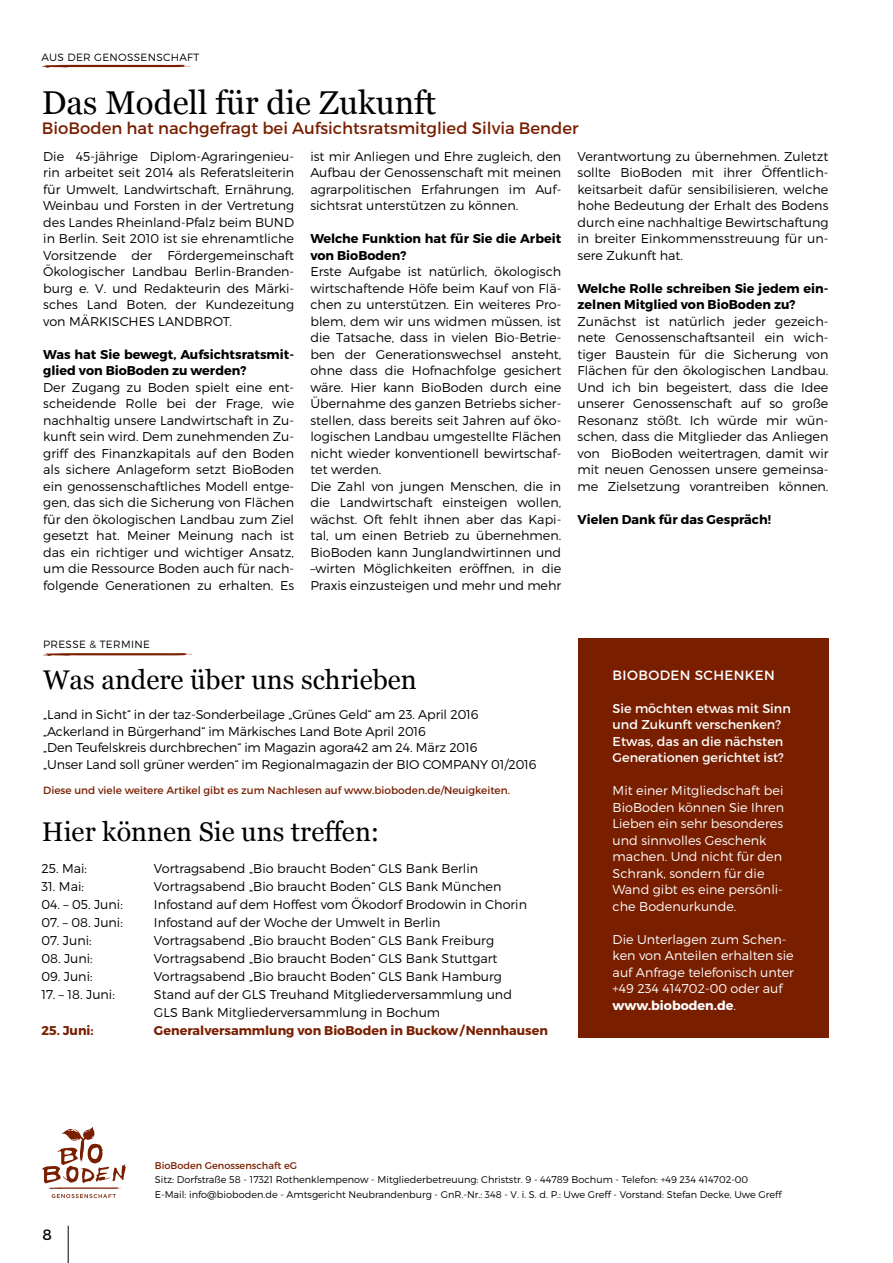
<style>
.page{position:relative;width:893px;height:1263px;background:#fff}
.page>*{position:absolute;margin:0;border:0;box-sizing:border-box;transform-origin:0 0}
.t1{font:33px "Georgia";color:#000}
.t2{font:27px "Georgia";color:#000}
.t3{font:16.5px "Montserrat";color:#791f00}
.t4{font:15px "Montserrat";color:#000}
.t5{font:13.5px "Montserrat";letter-spacing:.03em;color:#fff}
.t6{font:300 12.75px/16.5px "Montserrat";color:#000;text-align:justify}
.t7{font:300 12.75px/16.5px "Montserrat";color:#fff}
.t8{font:700 12.75px/16.5px "Montserrat";color:#000}
.t9{font:12.75px/16.5px "Montserrat";color:#fff}
.t10{font:700 12.75px "Montserrat";color:#791f00}
.t11{font:10.5px "Montserrat";color:#791f00}
.t12{font:300 10.5px "Montserrat";letter-spacing:.03em;color:#000}
.t13{font:300 9.75px/14.2px "Montserrat";color:#000}
.t14{font:9.75px "Montserrat";color:#791f00}
.s1{font-weight:700}
</style>
<div class="page">
<svg style="left:41px;top:65px;width:149px;height:3px"></svg>
<svg style="left:43px;top:653px;width:149px;height:3px"></svg>
<svg style="left:42px;top:1127px;width:84px;height:71px"></svg>
<div style="left:578px;top:638px;width:250px;height:399px;background:#791f00"></div>
<hr style="left:68px;top:1226px;width:1px;height:37px;background:#000">
<p class="t12" style="left:41px;top:51px;width:159px">AUS DER GENOSSENSCHAFT</p>
<h1 class="t1" style="left:42px;top:79px;width:396px">Das Modell für die Zukunft</h1>
<p class="t3" style="left:42px;top:118px;width:538px">BioBoden hat nachgefragt bei Aufsichtsratsmitglied Silvia Bender</p>
<p class="t6" style="left:43px;top:148px;width:252px">Die 45-jährige Diplom-Agraringenieu&shy;rin arbeitet seit 2014 als Referatsleiterin für Umwelt, Landwirtschaft, Ernährung, Weinbau und Forsten in der Vertretung des Landes Rheinland-Pfalz beim BUND in Berlin. Seit 2010 ist sie ehrenamtliche Vorsitzende der Fördergemeinschaft Ökologischer Landbau Berlin-Branden&shy;burg e. V. und Redakteurin des Märki&shy;sches Land Boten, der Kundezeitung von MÄRKISCHES LANDBROT.</p>
<p class="t8" style="left:43px;top:346px;width:252px">Was hat Sie bewegt, Aufsichtsratsmit&shy;glied von BioBoden zu werden?</p>
<p class="t6" style="left:43px;top:379px;width:252px">Der Zugang zu Boden spielt eine ent&shy;scheidende Rolle bei der Frage, wie nachhaltig unsere Landwirtschaft in Zu&shy;kunft sein wird. Dem zunehmenden Zu&shy;griff des Finanzkapitals auf den Boden als sichere Anlageform setzt BioBoden ein genossenschaftliches Modell entge&shy;gen, das sich die Sicherung von Flächen für den ökologischen Landbau zum Ziel gesetzt hat. Meiner Meinung nach ist das ein richtiger und wichtiger Ansatz, um die Ressource Boden auch für nach&shy;folgende Generationen zu erhalten. Es</p>
<p class="t6" style="left:310px;top:148px;width:252px">ist mir Anliegen und Ehre zugleich, den Aufbau der Genossenschaft mit meinen agrarpolitischen Erfahrungen im Auf&shy;sichtsrat unterstützen zu können.</p>
<p class="t8" style="left:310px;top:231px;width:252px">Welche Funktion hat für Sie die Arbeit von BioBoden?</p>
<p class="t6" style="left:310px;top:263px;width:252px;text-align:left">Erste Aufgabe ist natürlich, ökologisch wirtschaftende Höfe beim Kauf von Flä&shy;chen zu unterstützen. Ein weiteres Pro&shy;blem, dem wir uns widmen müssen, ist die Tatsache, dass in vielen Bio-Betrie&shy;ben der Generationswechsel ansteht, ohne dass die Hofnachfolge gesichert wäre. Hier kann BioBoden durch eine Übernahme des ganzen Betriebs sicher&shy;stellen, dass bereits seit Jahren auf öko&shy;logischen Landbau umgestellte Flächen nicht wieder konventionell bewirtschaf&shy;tet werden.<br>Die Zahl von jungen Menschen, die in die Landwirtschaft einsteigen wollen, wächst. Oft fehlt ihnen aber das Kapi&shy;tal, um einen Betrieb zu übernehmen.<br>BioBoden kann Junglandwirtinnen und –wirten Möglichkeiten eröffnen, in die Praxis einzusteigen und mehr und mehr</p>
<p class="t6" style="left:578px;top:148px;width:252px">Verantwortung zu übernehmen. Zuletzt sollte BioBoden mit ihrer Öffentlich&shy;keitsarbeit dafür sensibilisieren, welche hohe Bedeutung der Erhalt des Bodens durch eine nachhaltige Bewirtschaftung in breiter Einkommensstreuung für un&shy;sere Zukunft hat.</p>
<p class="t8" style="left:578px;top:280px;width:252px">Welche Rolle schreiben Sie jedem ein&shy;zelnen Mitglied von BioBoden zu?</p>
<p class="t6" style="left:578px;top:313px;width:252px">Zunächst ist natürlich jeder gezeich&shy;nete Genossenschaftsanteil ein wich&shy;tiger Baustein für die Sicherung von Flächen für den ökologischen Landbau.<br>Und ich bin begeistert, dass die Idee unserer Genossenschaft auf so große Resonanz stößt. Ich würde mir wün&shy;schen, dass die Mitglieder das Anliegen von BioBoden weitertragen, damit wir mit neuen Genossen unsere gemeinsa&shy;me Zielsetzung vorantreiben können.</p>
<p class="t8" style="left:578px;top:511px;width:195px">Vielen Dank für das Gespräch!</p>
<p class="t12" style="left:43px;top:638px;width:108px">PRESSE &amp; TERMINE</p>
<h2 class="t2" style="left:43px;top:660px;width:375px">Was andere über uns schrieben</h2>
<p class="t5" style="left:613px;top:667px;width:164px">BIOBODEN SCHENKEN</p>
<p class="t9" style="left:613px;top:700px;width:180px">Sie möchten etwas mit Sinn und Zukunft verschenken?<br>Etwas, das an die nächsten<br>Generationen gerichtet ist?</p>
<p class="t7" style="left:613px;top:782px;width:173px">Mit einer Mitgliedschaft bei<br>BioBoden können Sie Ihren<br>Lieben ein sehr besonderes und sinnvolles Geschenk machen. Und nicht für den<br>Schrank, sondern für die<br>Wand gibt es eine persönli&shy;che Bodenurkunde.</p>
<p class="t7" style="left:613px;top:930px;width:183px">Die Unterlagen zum Schen&shy;ken von Anteilen erhalten sie auf Anfrage telefonisch unter +49 234 414702-00 oder auf <span class="s1">www.bioboden.de</span>.</p>
<p class="t6" style="left:43px;top:706px;width:495px;text-align:left">„Land in Sicht“ in der taz-Sonderbeilage „Grünes Geld“ am 23. April 2016 „Ackerland in Bürgerhand“ im Märkisches Land Bote April 2016<br>„Den Teufelskreis durchbrechen“ im Magazin agora42 am 24. März 2016<br>„Unser Land soll grüner werden“ im Regionalmagazin der BIO COMPANY 01/2016</p>
<p class="t11" style="left:43px;top:784px;width:468px">Diese und viele weitere Artikel gibt es zum Nachlesen auf www.bioboden.de/Neuigkeiten.</p>
<h2 class="t2" style="left:42px;top:812px;width:339px">Hier können Sie uns treffen:</h2>
<p class="t6" style="left:41px;top:860px;width:47px">25. Mai:</p>
<p class="t6" style="left:154px;top:860px;width:326px">Vortragsabend „Bio braucht Boden“ GLS Bank Berlin</p>
<p class="t6" style="left:41px;top:878px;width:44px">31. Mai:</p>
<p class="t6" style="left:154px;top:878px;width:349px">Vortragsabend „Bio braucht Boden“ GLS Bank München</p>
<p class="t6" style="left:41px;top:896px;width:83px">04. – 05. Juni:</p>
<p class="t6" style="left:154px;top:896px;width:375px">Infostand auf dem Hoffest vom Ökodorf Brodowin in Chorin</p>
<p class="t6" style="left:41px;top:914px;width:83px">07. – 08. Juni:</p>
<p class="t6" style="left:154px;top:914px;width:288px">Infostand auf der Woche der Umwelt in Berlin</p>
<p class="t6" style="left:41px;top:932px;width:52px">07. Juni:</p>
<p class="t6" style="left:154px;top:932px;width:342px">Vortragsabend „Bio braucht Boden“ GLS Bank Freiburg</p>
<p class="t6" style="left:41px;top:950px;width:53px">08. Juni:</p>
<p class="t6" style="left:154px;top:950px;width:345px">Vortragsabend „Bio braucht Boden“ GLS Bank Stuttgart</p>
<p class="t6" style="left:41px;top:968px;width:53px">09. Juni:</p>
<p class="t6" style="left:154px;top:968px;width:350px">Vortragsabend „Bio braucht Boden“ GLS Bank Hamburg</p>
<p class="t6" style="left:41px;top:986px;width:75px">17. – 18. Juni:</p>
<p class="t6" style="left:154px;top:985px;width:359px;line-height:18px">Stand auf der GLS Treuhand Mitgliederversammlung und<br>GLS Bank Mitgliederversammlung in Bochum</p>
<p class="t10" style="left:41px;top:1022px;width:54px">25. Juni:</p>
<p class="t10" style="left:154px;top:1022px;width:396px">Generalversammlung von BioBoden in Buckow /Nennhausen</p>
<p class="t4" style="left:43px;top:1226px;width:11px">8</p>
<p class="t14" style="left:155px;top:1160px;width:144px">BioBoden Genossenschaft eG</p>
<p class="t13" style="left:155px;top:1172px;width:628px">Sitz: Dorfstraße 58 - 17321 Rothenklempenow - Mitgliederbetreuung: Christstr. 9 - 44789 Bochum - Telefon: +49 234 414702-00<br>E-Mail: info@bioboden.de - Amtsgericht Neubrandenburg - GnR.-Nr.: 348 - V. i. S. d. P.: Uwe Greff - Vorstand: Stefan Decke, Uwe Greff</p>
</div>
